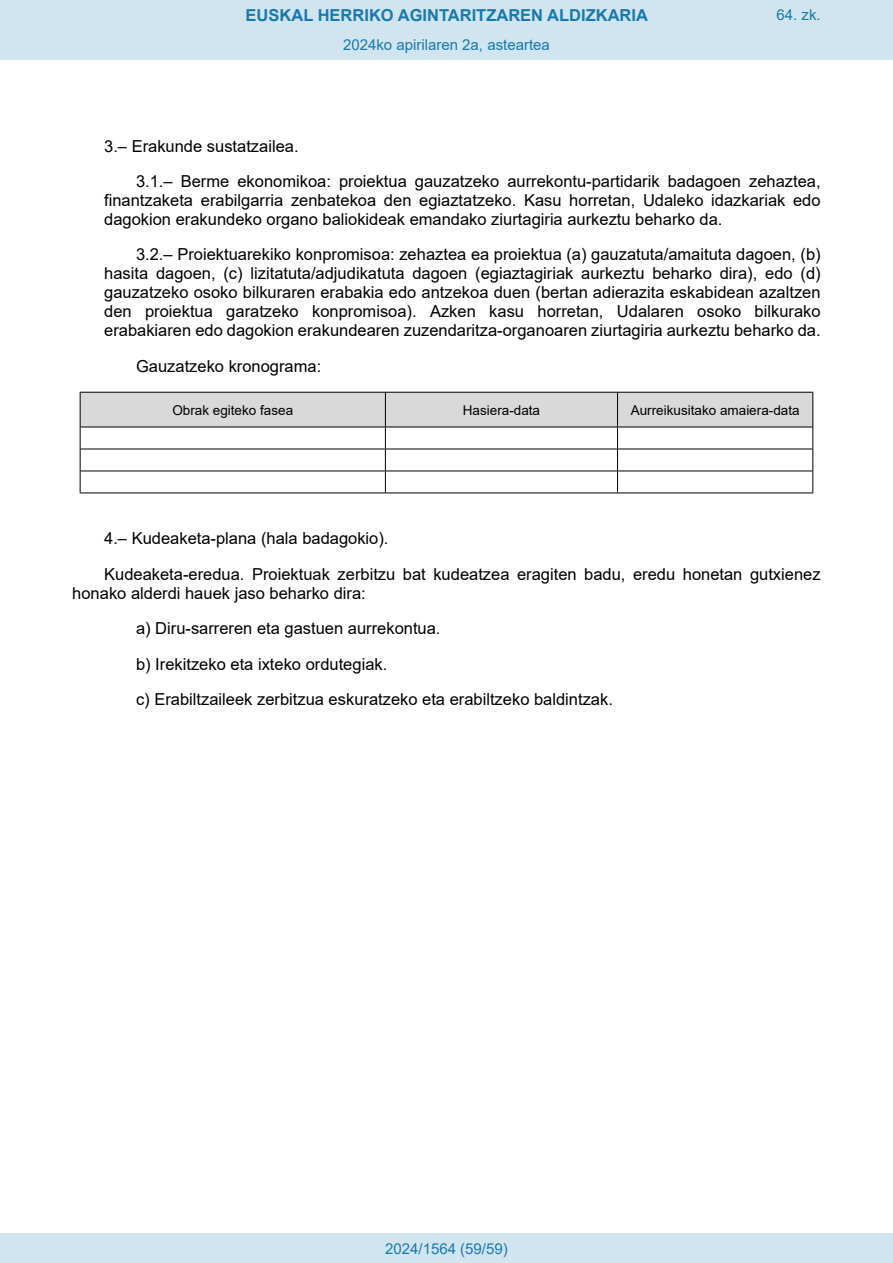
<style>
.page{position:relative;width:893px;height:1263px;background:#fff}
.page>*{position:absolute;margin:0;border:0;box-sizing:border-box;transform-origin:0 0}
.t1{font:16.5px/35.4px "Arial";color:#000}
.t2{font:700 16.5px "Arial";color:#1879ad}
.Paginacion_Centro{font:15px "Arial";color:#1879ad}
.t3{font:13.5px "Arial";color:#000}
</style>
<div class="page">
<div style="left:81px;top:393px;width:304px;height:34px;background:#d9d9d9"></div>
<div style="left:386px;top:393px;width:231px;height:34px;background:#d9d9d9"></div>
<div style="left:618px;top:393px;width:194px;height:34px;background:#d9d9d9"></div>
<hr style="left:80px;top:393px;width:1px;height:100px;background:#000">
<hr style="left:385px;top:393px;width:1px;height:34px;background:#000">
<svg style="left:385px;top:428px;width:1px;height:65px"></svg>
<hr style="left:617px;top:393px;width:1px;height:34px;background:#000">
<svg style="left:617px;top:428px;width:1px;height:65px"></svg>
<hr style="left:812px;top:393px;width:1px;height:100px;background:#000">
<hr style="left:80px;top:392px;width:733px;height:1px;background:#000">
<hr style="left:81px;top:427px;width:731px;height:1px;background:#000">
<hr style="left:81px;top:449px;width:731px;height:1px;background:#000">
<hr style="left:81px;top:471px;width:731px;height:1px;background:#000">
<hr style="left:80px;top:493px;width:733px;height:1px;background:#000">
<div style="left:0;top:0;width:893px;height:60px;background:#d0e5f0"></div>
<div style="left:0;top:1233px;width:893px;height:30px;background:#d0e5f0"></div>
<p class="t2" style="left:246px;top:3px;width:404px">EUSKAL HERRIKO AGINTARITZAREN ALDIZKARIA</p>
<p class="Paginacion_Centro" style="left:776px;top:5px;width:46px">64. zk.</p>
<p class="Paginacion_Centro" style="left:343px;top:35px;width:208px">2024ko apirilaren 2a, asteartea</p>
<p class="t1" style="left:136px;top:128px;width:686px;text-indent:-32px">3.– Erakunde sustatzailea.<br>3.1.– Berme ekonomikoa: proiektua gauzatzeko aurrekontu-partidarik badagoen zehaztea,</p>
<p class="t1" style="left:104px;top:191px;width:718px;line-height:18.9px">finantzaketa erabilgarria zenbatekoa den egiaztatzeko. Kasu horretan, Udaleko idazkariak edo dagokion erakundeko organo baliokideak emandako ziurtagiria aurkeztu beharko da.</p>
<p class="t1" style="left:104px;top:245px;width:718px;line-height:18.9px;text-align:justify;text-indent:32px">3.2.– Proiektuarekiko konpromisoa: zehaztea ea proiektua (a) gauzatuta/amaituta dagoen, (b) hasita dagoen, (c) lizitatuta/adjudikatuta dagoen (egiaztagiriak aurkeztu beharko dira), edo (d) gauzatzeko osoko bilkuraren erabakia edo antzekoa duen (bertan adierazita eskabidean azaltzen den proiektua garatzeko konpromisoa). Azken kasu horretan, Udalaren osoko bilkurako erabakiaren edo dagokion erakundearen zuzendaritza-organoaren ziurtagiria aurkeztu beharko da.</p>
<p class="t1" style="left:136px;top:348px;width:187px">Gauzatzeko kronograma:</p>
<p class="t3" style="left:172px;top:400px;width:122px">Obrak egiteko fasea</p>
<p class="t3" style="left:463px;top:400px;width:79px">Hasiera-data</p>
<p class="t3" style="left:631px;top:400px;width:170px">Aurreikusitako amaiera-data</p>
<p class="t1" style="left:104px;top:521px;width:718px">4.– Kudeaketa-plana (hala badagokio).<br>Kudeaketa-eredua. Proiektuak zerbitzu bat kudeatzea eragiten badu, eredu honetan gutxienez</p>
<p class="t1" style="left:136px;top:575px;width:478px;text-indent:-64px">honako alderdi hauek jaso beharko dira:<br>a) Diru-sarreren eta gastuen aurrekontua.<br>b) Irekitzeko eta ixteko ordutegiak.<br>c) Erabiltzaileek zerbitzua eskuratzeko eta erabiltzeko baldintzak.</p>
<p class="Paginacion_Centro" style="left:385px;top:1238px;width:124px">2024/1564 (59/59)</p>
</div>
